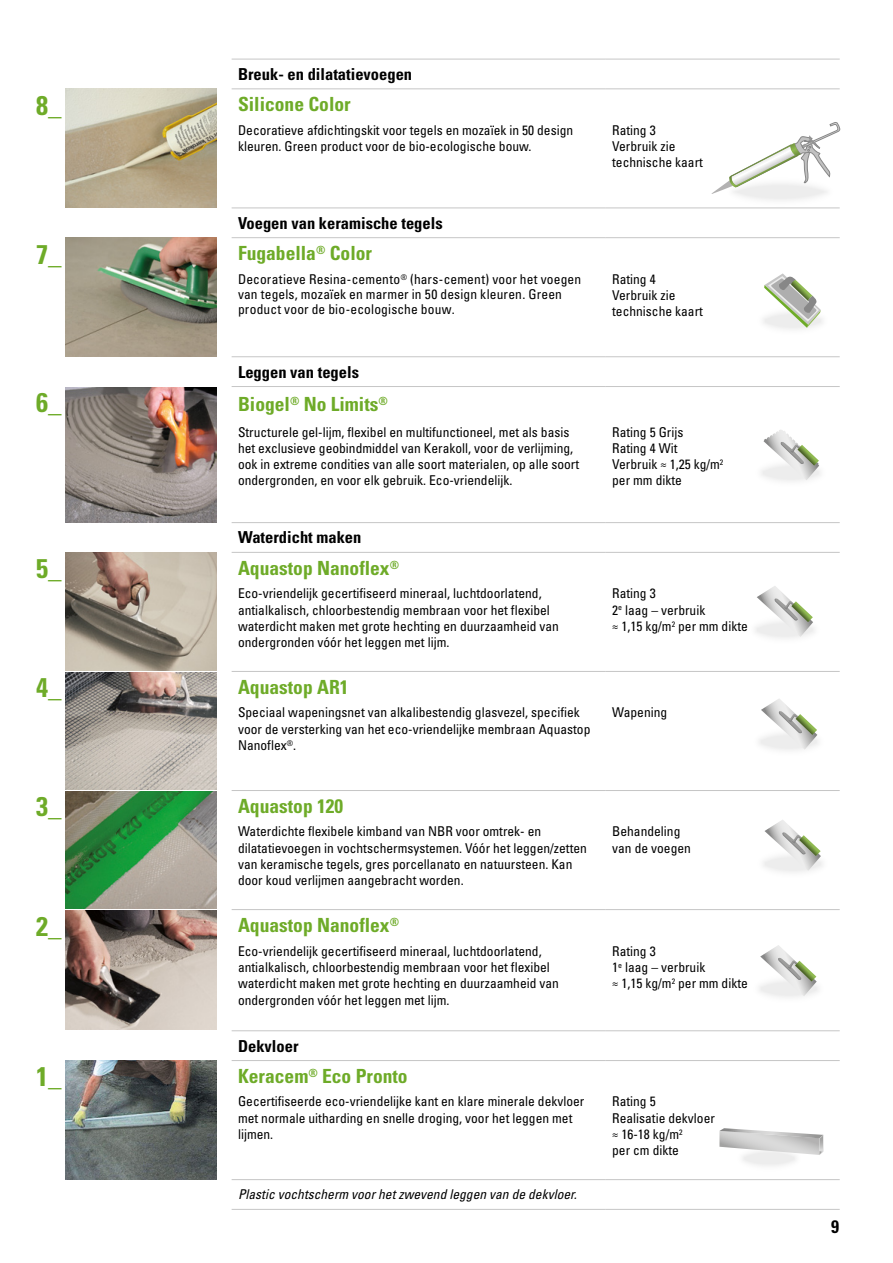
<style>
.page{position:relative;width:893px;height:1263px;background:#fff}
.page>*{position:absolute;margin:0;border:0;box-sizing:border-box;transform-origin:0 0}
.t1{font:700 condensed 27px "Univers LT Std";color:#6eab28}
.Prodotto{font:700 condensed 19.5px "Univers LT Std";color:#6eab28}
.t2{font:700 condensed 18px "Univers LT Std";color:#000}
.Titoletti_sistemi{font:700 condensed 16.5px "Univers LT Std";color:#000}
.Testo_prodotto_guida{font:condensed 13.5px/16.2px "Univers LT Std";color:#000}
.Testo_descrittivo_pr{font:italic condensed 13.5px "Univers LT Std";color:#000}
</style>
<div class="page">
<hr style="left:232px;top:59px;width:374px;height:1px;background:#c6c6c6">
<hr style="left:606px;top:59px;width:234px;height:1px;background:#c6c6c6">
<hr style="left:232px;top:88px;width:374px;height:1px;background:#c6c6c6">
<hr style="left:606px;top:88px;width:234px;height:1px;background:#c6c6c6">
<hr style="left:232px;top:207px;width:374px;height:1px;background:#c6c6c6">
<hr style="left:606px;top:207px;width:234px;height:1px;background:#c6c6c6">
<hr style="left:232px;top:237px;width:374px;height:1px;background:#c6c6c6">
<hr style="left:606px;top:237px;width:234px;height:1px;background:#c6c6c6">
<hr style="left:232px;top:356px;width:374px;height:1px;background:#c6c6c6">
<hr style="left:606px;top:356px;width:234px;height:1px;background:#c6c6c6">
<hr style="left:232px;top:386px;width:374px;height:1px;background:#c6c6c6">
<hr style="left:606px;top:386px;width:234px;height:1px;background:#c6c6c6">
<hr style="left:232px;top:522px;width:374px;height:1px;background:#c6c6c6">
<hr style="left:606px;top:522px;width:234px;height:1px;background:#c6c6c6">
<hr style="left:232px;top:552px;width:374px;height:1px;background:#c6c6c6">
<hr style="left:606px;top:552px;width:234px;height:1px;background:#c6c6c6">
<hr style="left:232px;top:671px;width:374px;height:1px;background:#c6c6c6">
<hr style="left:606px;top:671px;width:234px;height:1px;background:#c6c6c6">
<hr style="left:232px;top:790px;width:374px;height:1px;background:#c6c6c6">
<hr style="left:606px;top:790px;width:234px;height:1px;background:#c6c6c6">
<hr style="left:232px;top:909px;width:374px;height:1px;background:#c6c6c6">
<hr style="left:606px;top:909px;width:234px;height:1px;background:#c6c6c6">
<hr style="left:232px;top:1030px;width:374px;height:1px;background:#c6c6c6">
<hr style="left:606px;top:1030px;width:234px;height:1px;background:#c6c6c6">
<hr style="left:232px;top:1060px;width:374px;height:1px;background:#c6c6c6">
<hr style="left:606px;top:1060px;width:234px;height:1px;background:#c6c6c6">
<hr style="left:232px;top:1179px;width:374px;height:1px;background:#c6c6c6">
<hr style="left:606px;top:1179px;width:234px;height:1px;background:#c6c6c6">
<hr style="left:232px;top:1209px;width:374px;height:1px;background:#c6c6c6">
<hr style="left:606px;top:1209px;width:234px;height:1px;background:#c6c6c6">
<img style="left:66px;top:89px;width:151px;height:119px">
<img style="left:66px;top:238px;width:151px;height:119px">
<img style="left:66px;top:388px;width:150px;height:135px">
<img style="left:66px;top:552px;width:151px;height:357px">
<svg style="left:66px;top:910px;width:151px;height:119px;background:#9a8981"></svg>
<img style="left:66px;top:1060px;width:151px;height:119px">
<div style="left:757px;top:306px;width:71px;height:29px;background:#fbfbfb;border-radius:50%"></div>
<svg style="left:764px;top:273px;width:57px;height:55px"></svg>
<svg style="left:763px;top:430px;width:56px;height:50px"></svg>
<div style="left:749px;top:615px;width:72px;height:29px;background:#fbfbfb;border-radius:50%"></div>
<svg style="left:757px;top:586px;width:56px;height:51px"></svg>
<svg style="left:761px;top:699px;width:56px;height:51px"></svg>
<div style="left:753px;top:974px;width:71px;height:29px;background:#fbfbfb;border-radius:50%"></div>
<svg style="left:760px;top:945px;width:57px;height:51px"></svg>
<div style="left:737px;top:1145px;width:64px;height:27px;background:#ededed;border-radius:50%"></div>
<svg style="left:719px;top:1128px;width:105px;height:28px"></svg>
<div style="left:757px;top:848px;width:71px;height:30px;background:#fbfbfb;border-radius:50%"></div>
<svg style="left:764px;top:820px;width:57px;height:51px"></svg>
<div style="left:727px;top:177px;width:107px;height:30px;background:#f8f8f8;border-radius:50%"></div>
<svg style="left:711px;top:122px;width:129px;height:72px"></svg>
<p class="Titoletti_sistemi" style="left:238px;top:64px;width:176px">Breuk- en dilatatievoegen</p>
<p class="t1" style="left:36px;top:89px;width:27px">8_</p>
<p class="Prodotto" style="left:238px;top:92px;width:114px">Silicone Color</p>
<p class="Testo_prodotto_guida" style="left:238px;top:122px;width:337px">Decoratieve afdichtingskit voor tegels en mozaïek in 50 design kleuren. Green product voor de bio-ecologische bouw.</p>
<p class="Testo_prodotto_guida" style="left:612px;top:122px;width:45px">Rating 3</p>
<p class="Testo_prodotto_guida" style="left:612px;top:138px;width:92px">Verbruik zie technische kaart</p>
<p class="Titoletti_sistemi" style="left:238px;top:213px;width:206px">Voegen van keramische tegels</p>
<p class="t1" style="left:36px;top:237px;width:27px">7_</p>
<p class="Prodotto" style="left:238px;top:241px;width:135px">Fugabella<sup>®</sup> Color</p>
<p class="Testo_prodotto_guida" style="left:238px;top:271px;width:345px;line-height:15px">Decoratieve Resina-cemento<sup>®</sup> (hars-cement) voor het voegen van tegels, mozaïek en marmer in 50 design kleuren. Green product voor de bio-ecologische bouw.</p>
<p class="Testo_prodotto_guida" style="left:612px;top:270px;width:45px">Rating 4</p>
<p class="Testo_prodotto_guida" style="left:612px;top:287px;width:92px">Verbruik zie technische kaart</p>
<p class="Titoletti_sistemi" style="left:238px;top:362px;width:122px">Leggen van tegels</p>
<p class="t1" style="left:36px;top:386px;width:27px">6_</p>
<p class="Prodotto" style="left:238px;top:392px;width:151px">Biogel<sup>®</sup> No Limits<sup>®</sup></p>
<p class="Testo_prodotto_guida" style="left:238px;top:424px;width:343px">Structurele gel-lijm, flexibel en multifunctioneel, met als basis het exclusieve geobindmiddel van Kerakoll, voor de verlijming, ook in extreme condities van alle soort materialen, op alle soort ondergronden, en voor elk gebruik. Eco-vriendelijk.</p>
<p class="Testo_prodotto_guida" style="left:612px;top:424px;width:73px">Rating 5 Grijs</p>
<p class="Testo_prodotto_guida" style="left:612px;top:440px;width:67px">Rating 4 Wit</p>
<p class="Testo_prodotto_guida" style="left:612px;top:456px;width:113px">Verbruik ≈ 1,25 kg/m<sup>2 </sup>per mm dikte</p>
<p class="Titoletti_sistemi" style="left:238px;top:527px;width:125px">Waterdicht maken</p>
<p class="t1" style="left:36px;top:552px;width:27px">5_</p>
<p class="Prodotto" style="left:238px;top:556px;width:163px">Aquastop Nanoflex<sup>®</sup></p>
<p class="Testo_prodotto_guida" style="left:238px;top:585px;width:322px">Eco-vriendelijk gecertifiseerd mineraal, luchtdoorlatend, antialkalisch, chloorbestendig membraan voor het flexibel waterdicht maken met grote hechting en duurzaamheid van ondergronden vóór het leggen met lijm.</p>
<p class="Testo_prodotto_guida" style="left:612px;top:585px;width:45px">Rating 3</p>
<p class="Testo_prodotto_guida" style="left:612px;top:601px;width:137px">2<sup>e</sup> laag – verbruik<br>≈ 1,15 kg/m<sup>2</sup> per mm dikte</p>
<p class="t1" style="left:36px;top:671px;width:27px">4_</p>
<p class="Prodotto" style="left:238px;top:675px;width:112px">Aquastop AR1</p>
<p class="Testo_prodotto_guida" style="left:238px;top:704px;width:354px">Speciaal wapeningsnet van alkalibestendig glasvezel, specifiek voor de versterking van het eco-vriendelijke membraan Aquastop<br>Nanoflex<sup>®</sup>.</p>
<p class="Testo_prodotto_guida" style="left:612px;top:704px;width:57px">Wapening</p>
<p class="t1" style="left:36px;top:790px;width:27px">3_</p>
<p class="Prodotto" style="left:238px;top:794px;width:107px">Aquastop 120</p>
<p class="Testo_prodotto_guida" style="left:238px;top:823px;width:350px">Waterdichte flexibele kimband van NBR voor omtrek- en dilatatievoegen in vochtschermsystemen. Vóór het leggen/zetten van keramische tegels, gres porcellanato en natuursteen. Kan door koud verlijmen aangebracht worden.</p>
<p class="Testo_prodotto_guida" style="left:612px;top:823px;width:80px">Behandeling van de voegen</p>
<p class="t1" style="left:36px;top:909px;width:27px">2_</p>
<p class="Prodotto" style="left:238px;top:913px;width:163px">Aquastop Nanoflex<sup>®</sup></p>
<p class="Testo_prodotto_guida" style="left:238px;top:943px;width:322px">Eco-vriendelijk gecertifiseerd mineraal, luchtdoorlatend, antialkalisch, chloorbestendig membraan voor het flexibel waterdicht maken met grote hechting en duurzaamheid van ondergronden vóór het leggen met lijm.</p>
<p class="Testo_prodotto_guida" style="left:612px;top:943px;width:45px">Rating 3</p>
<p class="Testo_prodotto_guida" style="left:612px;top:959px;width:137px">1<sup>e</sup> laag – verbruik<br>≈ 1,15 kg/m<sup>2</sup> per mm dikte</p>
<p class="Titoletti_sistemi" style="left:238px;top:1036px;width:62px">Dekvloer</p>
<p class="t1" style="left:36px;top:1060px;width:27px">1_</p>
<p class="Prodotto" style="left:238px;top:1064px;width:171px">Keracem<sup>®</sup> Eco Pronto</p>
<p class="Testo_prodotto_guida" style="left:238px;top:1093px;width:348px">Gecertifiseerde eco-vriendelijke kant en klare minerale dekvloer met normale uitharding en snelle droging, voor het leggen met lijmen.</p>
<p class="Testo_prodotto_guida" style="left:612px;top:1093px;width:45px">Rating 5</p>
<p class="Testo_prodotto_guida" style="left:612px;top:1109px;width:104px">Realisatie dekvloer ≈ 16-18 kg/m<sup>2<br></sup>per cm dikte</p>
<p class="Testo_descrittivo_pr" style="left:238px;top:1186px;width:340px">Plastic vochtscherm voor het zwevend leggen van de dekvloer.</p>
<h3 class="t2" style="left:831px;top:1216px;width:9px">9</h3>
</div>
